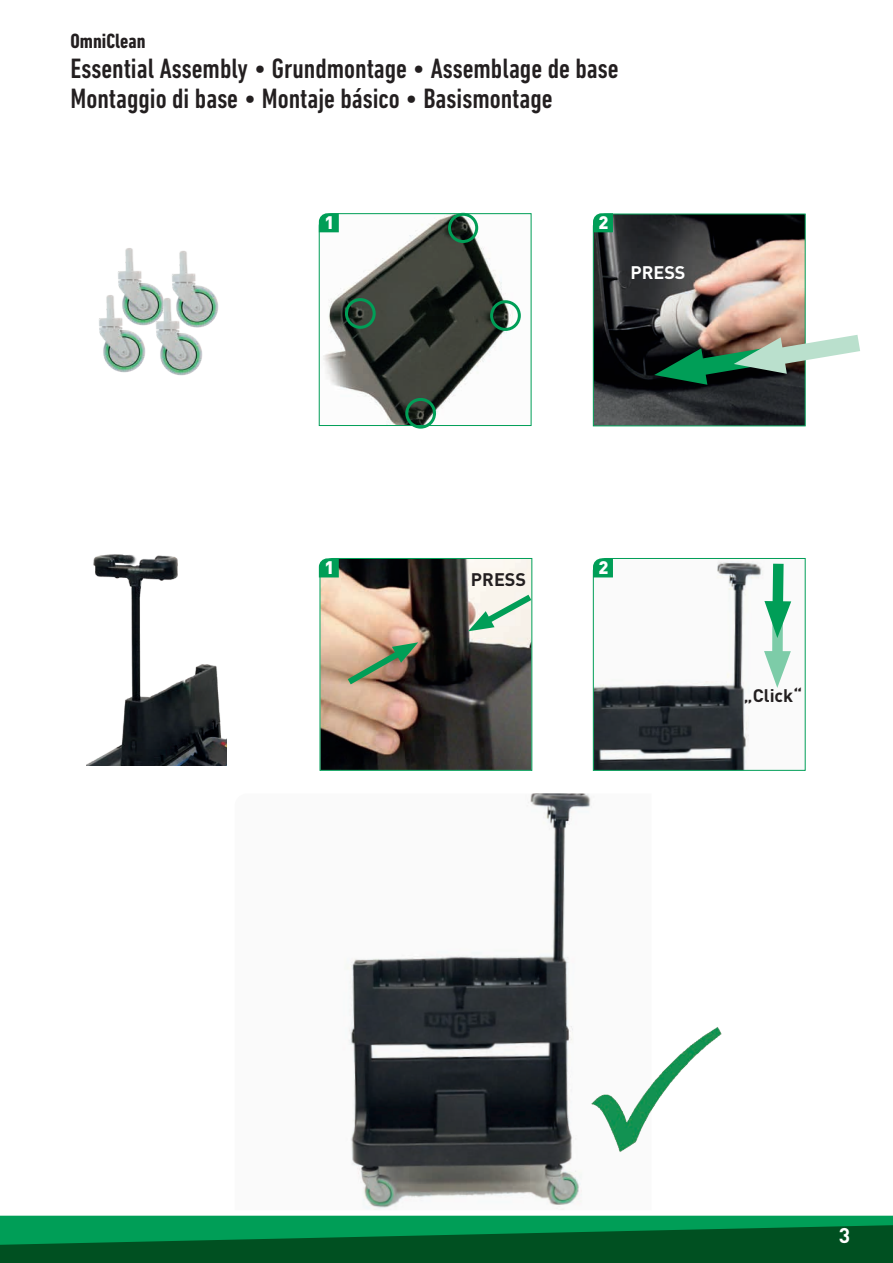
<style>
.page{position:relative;width:893px;height:1263px;background:#fff}
.page>*{position:absolute;margin:0;border:0;box-sizing:border-box;transform-origin:0 0}
.t1{font:500 condensed 28.5px/30px "DIN Next LT Pro";color:#231f20}
.t2{font:700 condensed 21px "DIN Next LT Pro";color:#231f20}
.t3{font:700 21px "DIN Pro";color:#fff}
.t4{font:700 18px "DIN Pro";color:#231f20}
.t5{font:700 18px "DIN Pro";color:#fff}
.t6{font:900 18px "DIN Pro";color:#fff}
</style>
<div class="page">
<svg style="left:593px;top:213px;width:213px;height:214px;background:#524f4c"></svg>
<svg style="left:318px;top:213px;width:214px;height:213px"></svg>
<div style="left:345px;top:298px;width:31px;height:31px;border:3px solid #009e57;border-radius:50%"></div>
<div style="left:448px;top:213px;width:30px;height:30px;border:3px solid #009e57;border-radius:50%"></div>
<div style="left:490px;top:300px;width:31px;height:31px;border:3px solid #009e57;border-radius:50%"></div>
<div style="left:405px;top:398px;width:31px;height:31px;border:3px solid #009e57;border-radius:50%"></div>
<img style="left:103px;top:350px;width:15px;height:22px">
<img style="left:99px;top:248px;width:35px;height:102px">
<img style="left:134px;top:251px;width:62px;height:26px">
<img style="left:118px;top:277px;width:101px;height:99px">
<svg style="left:319px;top:558px;width:214px;height:213px;background:#6d645a"></svg>
<svg style="left:593px;top:558px;width:213px;height:213px"></svg>
<svg style="left:468px;top:589px;width:65px;height:43px;background:#c4dec9"></svg>
<svg style="left:341px;top:641px;width:77px;height:49px;background:#8f886b"></svg>
<div style="left:772px;top:613px;width:11px;height:53px;background:#7dcca8"></div>
<svg style="left:764px;top:651px;width:27px;height:37px"></svg>
<svg style="left:764px;top:558px;width:27px;height:80px"></svg>
<img style="left:86px;top:554px;width:141px;height:211px">
<svg style="left:319px;top:213px;width:20px;height:19px"></svg>
<svg style="left:319px;top:558px;width:20px;height:19px"></svg>
<svg style="left:593px;top:213px;width:20px;height:19px"></svg>
<svg style="left:593px;top:558px;width:20px;height:19px"></svg>
<svg style="left:654px;top:324px;width:206px;height:65px"></svg>
<svg style="left:0;top:1215px;width:893px;height:48px;background:#037139"></svg>
<img style="left:346px;top:793px;width:246px;height:417px">
<img style="left:585px;top:1018px;width:137px;height:146px">
<p class="t2" style="left:71px;top:29px;width:76px">OmniClean</p>
<p class="t1" style="left:71px;top:53px;width:550px">Essential Assembly • Grundmontage • Assemblage de base<br>Montaggio di base • Montaje básico • Basismontage</p>
<p class="t6" style="left:324px;top:210px;width:12px">1</p>
<p class="t6" style="left:598px;top:210px;width:12px">2</p>
<p class="t5" style="left:630px;top:260px;width:57px">PRESS</p>
<p class="t6" style="left:324px;top:555px;width:12px">1</p>
<p class="t4" style="left:471px;top:568px;width:57px">PRESS</p>
<p class="t6" style="left:598px;top:555px;width:12px">2</p>
<p class="t4" style="left:744px;top:683px;width:60px">„Click“</p>
<p class="t3" style="left:839px;top:1221px;width:13px">3</p>
</div>
